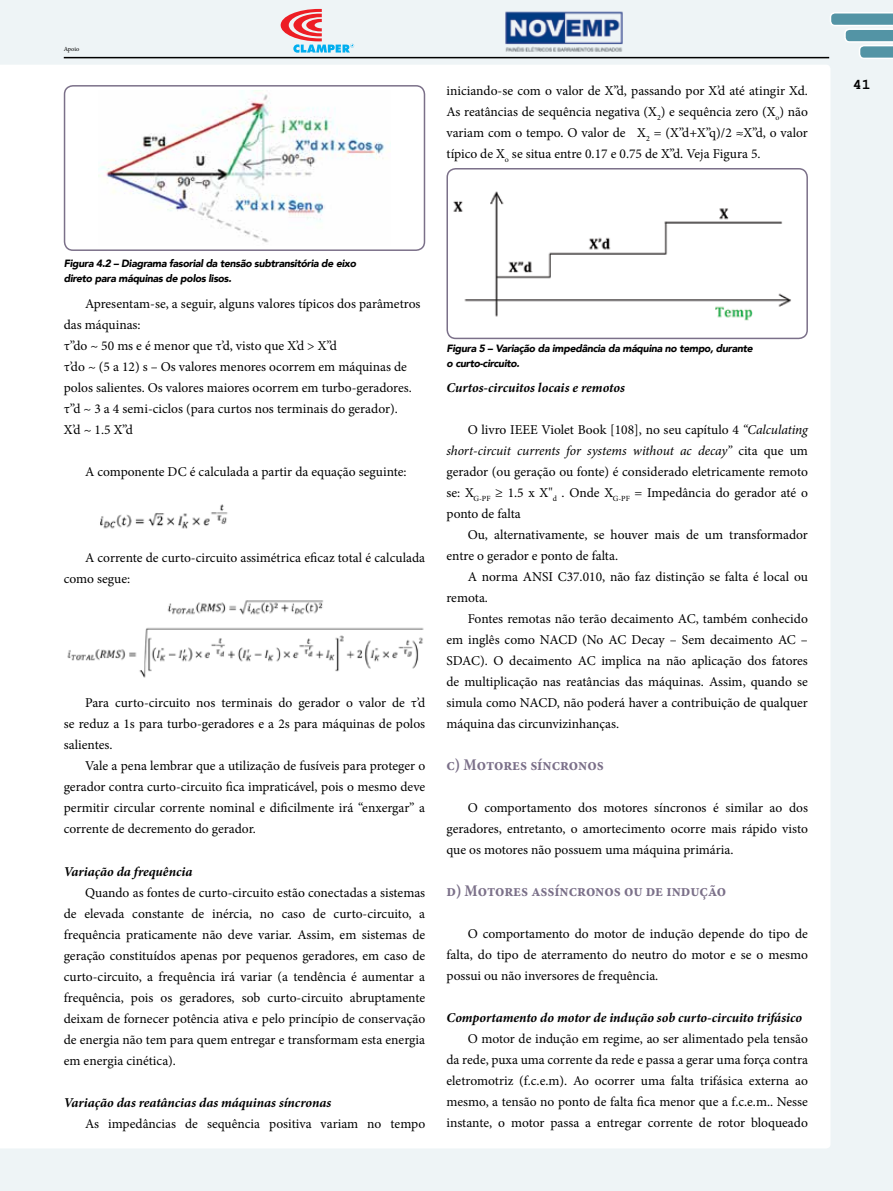
<style>
.page{position:relative;width:893px;height:1191px;background:#eef4f6}
.page>*{position:absolute;margin:0;border:0;box-sizing:border-box;transform-origin:0 0}
.t1{font:700 condensed 16.5px "Minion Pro";color:#7b7089}
.t2{font:700 15px "Courier New";color:#000}
.t3{font:13.5px/21px "Minion Pro";color:#000;text-align:justify}
.t4{font:italic 700 13.5px "Minion Pro";letter-spacing:-.005em;color:#000}
.t5{font:italic 900 10.5px/15px "Avenir";letter-spacing:-.03em;color:#000}
.t6{font:6.3px "Minion Pro";letter-spacing:-.005em;color:#000}
.s1{font-style:italic}
</style>
<div class="page">
<div style="left:0;top:65px;width:830px;height:1083px;background:#fff"></div>
<hr style="left:64px;top:57px;width:765px;height:1px;background:#000">
<svg style="left:830px;top:12px;width:63px;height:47px"></svg>
<img style="left:505px;top:11px;width:118px;height:41px">
<svg style="left:281px;top:9px;width:73px;height:44px"></svg>
<img style="left:449px;top:189px;width:356px;height:135px">
<div style="left:64px;top:85px;width:361px;height:166px;border:2px solid #7b7089;border-radius:9px"></div>
<div style="left:446px;top:168px;width:362px;height:171px;border:2px solid #7b7089;border-radius:9px"></div>
<img style="left:88px;top:497px;width:160px;height:40px">
<img style="left:60px;top:597px;width:371px;height:84px">
<img style="left:99px;top:90px;width:291px;height:155px">
<p class="t6" style="left:64px;top:45px;width:17px">Apoio</p>
<p class="t3" style="left:446px;top:80px;width:363px">iniciando-se com o valor de X”d, passando por X’d até atingir Xd.<br>As reatâncias de sequência negativa (X<sub>2</sub>) e sequência zero (X<sub>o</sub>) não variam com o tempo. O valor de X<sub>2</sub> = (X”d+X”q)/2 ≈X”d, o valor típico de X<sub>o</sub> se situa entre 0.17 e 0.75 de X”d. Veja Figura 5.</p>
<p class="t5" style="left:64px;top:256px;width:294px">Figura 4.2 – Diagrama fasorial da tensão subtransitória de eixo direto para máquinas de polos lisos.</p>
<p class="t3" style="left:64px;top:293px;width:358px;text-align:left;text-indent:21px">Apresentam-se, a seguir, alguns valores típicos dos parâmetros das máquinas:<br>τ”do ~ 50 ms e é menor que τ’d, visto que X’d &gt; X”d<br>τ’do ~ (5 a 12) s – Os valores menores ocorrem em máquinas de polos salientes. Os valores maiores ocorrem em turbo-geradores. τ”d ~ 3 a 4 semi-ciclos (para curtos nos terminais do gerador).<br>X’d ~ 1.5 X”d</p>
<p class="t3" style="left:85px;top:461px;width:323px">A componente DC é calculada a partir da equação seguinte:</p>
<p class="t3" style="left:64px;top:547px;width:363px;text-indent:21px">A corrente de curto-circuito assimétrica eficaz total é calculada como segue:</p>
<p class="t3" style="left:64px;top:692px;width:363px;text-indent:21px">Para curto-circuito nos terminais do gerador o valor de τ’d se reduz a 1s para turbo-geradores e a 2s para máquinas de polos salientes.</p>
<p class="t3" style="left:64px;top:755px;width:363px;text-indent:21px">Vale a pena lembrar que a utilização de fusíveis para proteger o gerador contra curto-circuito fica impraticável, pois o mesmo deve permitir circular corrente nominal e dificilmente irá “enxergar” a corrente de decremento do gerador.</p>
<p class="t4" style="left:64px;top:861px;width:130px">Variação da frequência</p>
<p class="t3" style="left:64px;top:881px;width:363px;text-indent:21px">Quando as fontes de curto-circuito estão conectadas a sistemas de elevada constante de inércia, no caso de curto-circuito, a frequência praticamente não deve variar. Assim, em sistemas de geração constituídos apenas por pequenos geradores, em caso de curto-circuito, a frequência irá variar (a tendência é aumentar a frequência, pois os geradores, sob curto-circuito abruptamente deixam de fornecer potência ativa e pelo princípio de conservação de energia não tem para quem entregar e transformam esta energia em energia cinética).</p>
<p class="t4" style="left:64px;top:1092px;width:269px">Variação das reatâncias das máquinas síncronas</p>
<p class="t3" style="left:85px;top:1112px;width:342px">As impedâncias de sequência positiva variam no tempo</p>
<p class="t5" style="left:446px;top:341px;width:308px">Figura 5 – Variação da impedância da máquina no tempo, durante o curto-circuito.</p>
<p class="t4" style="left:446px;top:378px;width:180px">Curtos-circuitos locais e remotos</p>
<p class="t3" style="left:446px;top:419px;width:363px;text-indent:21px">O livro IEEE Violet Book [108], no seu capítulo 4 <span class="s1">“Calculating short-circuit currents for systems without ac decay”</span> cita que um gerador (ou geração ou fonte) é considerado eletricamente remoto se: X<sub>G-PF</sub> ≥ 1.5 x X"<sub>d</sub> . Onde X<sub>G-PF</sub> = Impedância do gerador até o ponto de falta</p>
<p class="t3" style="left:446px;top:524px;width:363px;text-indent:21px">Ou, alternativamente, se houver mais de um transformador entre o gerador e ponto de falta.</p>
<p class="t3" style="left:446px;top:566px;width:363px;text-indent:21px">A norma ANSI C37.010, não faz distinção se falta é local ou remota.</p>
<p class="t3" style="left:446px;top:608px;width:363px;text-indent:21px">Fontes remotas não terão decaimento AC, também conhecido em inglês como NACD (No AC Decay – Sem decaimento AC – SDAC). O decaimento AC implica na não aplicação dos fatores de multiplicação nas reatâncias das máquinas. Assim, quando se simula como NACD, não poderá haver a contribuição de qualquer máquina das circunvizinhanças.</p>
<p class="t1" style="left:446px;top:753px;width:159px">c) Motores síncronos</p>
<p class="t3" style="left:446px;top:797px;width:363px;text-indent:21px">O comportamento dos motores síncronos é similar ao dos geradores, entretanto, o amortecimento ocorre mais rápido visto que os motores não possuem uma máquina primária.</p>
<p class="t1" style="left:446px;top:879px;width:281px">d) Motores assíncronos ou de indução</p>
<p class="t3" style="left:446px;top:923px;width:363px;text-indent:21px">O comportamento do motor de indução depende do tipo de falta, do tipo de aterramento do neutro do motor e se o mesmo possui ou não inversores de frequência.</p>
<p class="t4" style="left:446px;top:1008px;width:357px">Comportamento do motor de indução sob curto-circuito trifásico</p>
<p class="t3" style="left:446px;top:1028px;width:363px;text-indent:21px">O motor de indução em regime, ao ser alimentado pela tensão da rede, puxa uma corrente da rede e passa a gerar uma força contra eletromotriz (f.c.e.m). Ao ocorrer uma falta trifásica externa ao mesmo, a tensão no ponto de falta fica menor que a f.c.e.m.. Nesse instante, o motor passa a entregar corrente de rotor bloqueado</p>
<p class="t2" style="left:853px;top:75px;width:19px">41</p>
</div>
